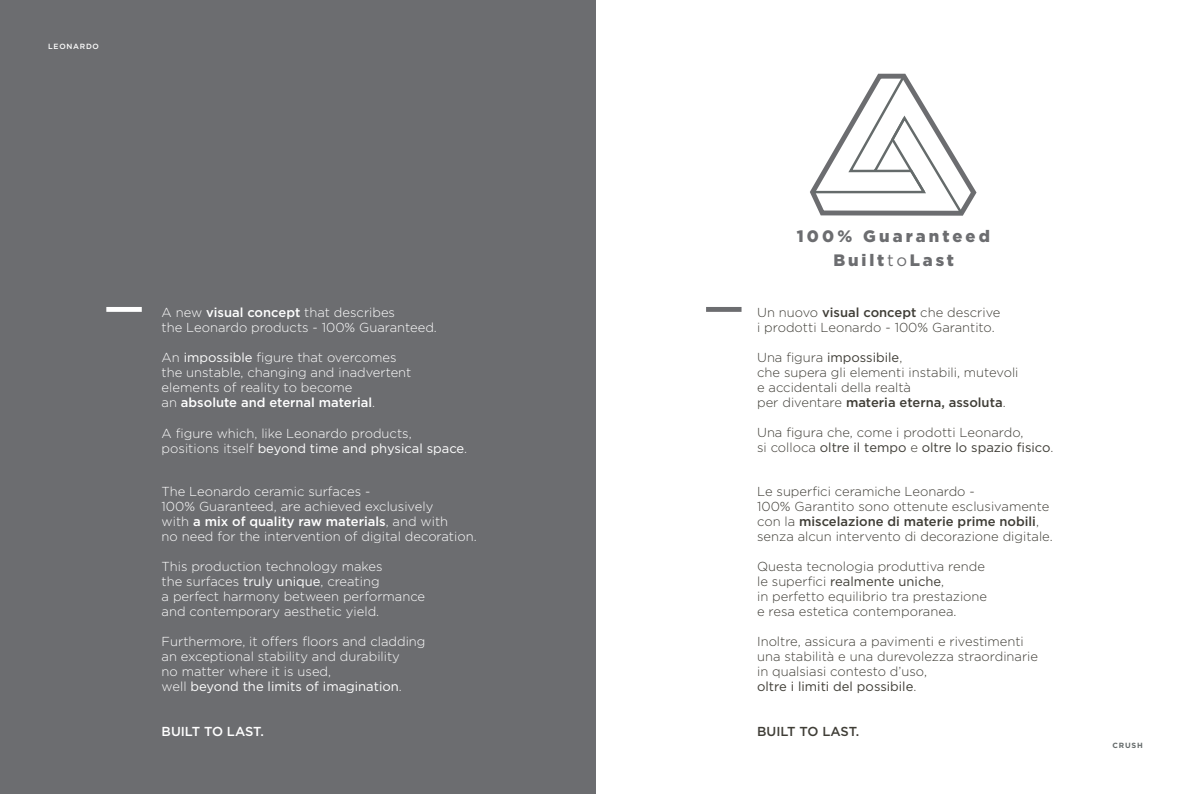
<style>
.page{position:relative;width:1191px;height:794px;background:#fff}
.page>*{position:absolute;margin:0;border:0;box-sizing:border-box;transform-origin:0 0}
.t1{font:900 16.6px/23.9px "Gotham";letter-spacing:.18em;color:#6c6d70;text-align:center}
.t2{font:300 13px/15px "Gotham";color:#fff}
.t3{font:300 13px/15px "Gotham";color:#3f3d36}
.t4{font:500 13px "Gotham";letter-spacing:-.005em;color:#3f3d36}
.t5{font:500 13px "Gotham";letter-spacing:-.005em;color:#fff}
.t6{font:500 7.5px "Gotham";letter-spacing:.1em;color:#fff}
.t7{font:700 7.5px "Gotham";letter-spacing:.1em;color:#656b6b}
.s1{font-weight:500}
.s2{font-weight:400}
</style>
<div class="page">
<div style="left:0;top:0;width:595px;height:794px;background:#6c6d70"></div>
<svg style="left:810px;top:73px;width:167px;height:143px"></svg>
<div style="left:706px;top:307px;width:35px;height:5px;background:#6c6d70"></div>
<div style="left:106px;top:307px;width:36px;height:5px;background:#fff"></div>
<p class="t6" style="left:48px;top:41px;width:52px">LEONARDO</p>
<p class="t2" style="left:162px;top:305px;width:277px">A new <span class="s1">visual concept</span> that describes<br>the Leonardo products - 100% Guaranteed.</p>
<p class="t2" style="left:162px;top:350px;width:251px">An <span class="s2">impossible</span> figure that overcomes the unstable, changing and inadvertent elements of reality to become<br>an <span class="s1">absolute and eternal material</span>.  </p>
<p class="t2" style="left:162px;top:425px;width:307px">A figure which, like Leonardo products, positions itself <span class="s2">beyond time and physical space</span>.</p>
<p class="t2" style="left:162px;top:483px;width:316px">The Leonardo ceramic surfaces -<br>100% Guaranteed, are achieved exclusively<br>with <span class="s1">a mix of quality raw materials</span>, and with<br>no need for the intervention of digital decoration.</p>
<p class="t2" style="left:162px;top:558px;width:265px">This production technology makes<br>the surfaces <span class="s2">truly unique</span>, creating<br>a perfect harmony between performance and contemporary aesthetic yield.</p>
<p class="t2" style="left:162px;top:633px;width:265px">Furthermore, it offers floors and cladding an exceptional stability and durability<br>no matter where it is used,<br>well <span class="s2">beyond the limits of imagination</span>.</p>
<p class="t5" style="left:162px;top:723px;width:104px">BUILT TO LAST.</p>
<p class="t1" style="left:797px;top:224px;width:195px">100% Guaranteed<br>Built<span class="s2">to</span>Last</p>
<p class="t3" style="left:757px;top:305px;width:245px">Un nuovo <span class="s1">visual concept</span> che descrive i prodotti Leonardo - 100% Garantito.</p>
<p class="t3" style="left:757px;top:350px;width:263px">Una figura <span class="s2">impossibile</span>,<br>che supera gli elementi instabili, mutevoli e accidentali della realtà<br>per diventare <span class="s1">materia eterna, assoluta</span>.  </p>
<p class="t3" style="left:757px;top:425px;width:298px">Una figura che, come i prodotti Leonardo,<br>si colloca <span class="s2">oltre il tempo</span> e <span class="s2">oltre lo spazio fisico</span>.</p>
<p class="t3" style="left:757px;top:483px;width:297px">Le superfici ceramiche Leonardo -<br>100% Garantito sono ottenute esclusivamente con la <span class="s1">miscelazione di materie prime nobili</span>, senza alcun intervento di decorazione digitale.</p>
<p class="t3" style="left:757px;top:558px;width:231px">Questa tecnologia produttiva rende le superfici <span class="s2">realmente uniche</span>,<br>in perfetto equilibrio tra prestazione e resa estetica contemporanea.</p>
<p class="t3" style="left:757px;top:633px;width:282px">Inoltre, assicura a pavimenti e rivestimenti una stabilità e una durevolezza straordinarie in qualsiasi contesto d’uso,<br><span class="s2">oltre i limiti del possibile</span>.</p>
<p class="t4" style="left:757px;top:723px;width:104px">BUILT TO LAST.</p>
<p class="t7" style="left:1112px;top:740px;width:32px">CRUSH</p>
</div>
